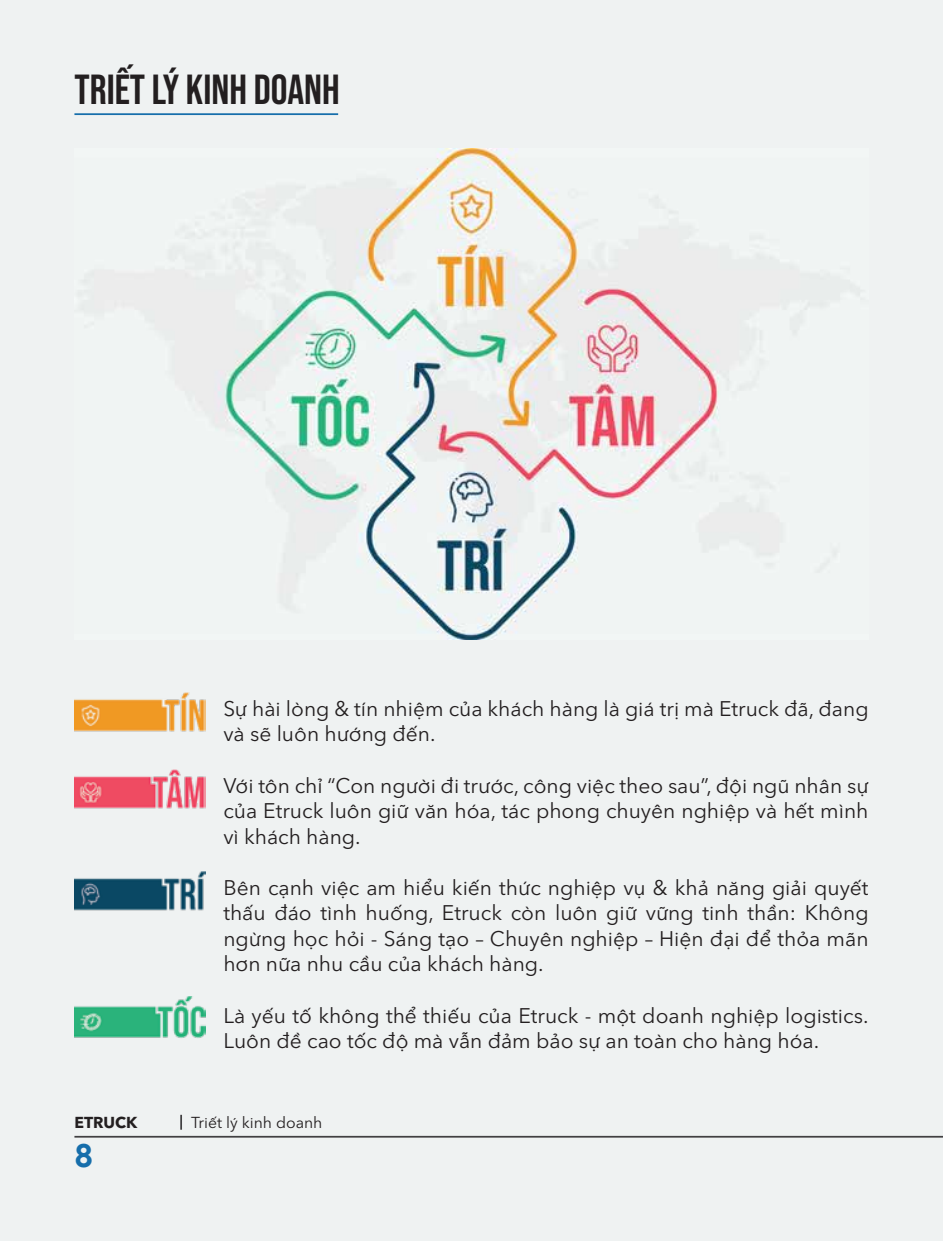
<style>
.page{position:relative;width:943px;height:1241px;background:#fff}
.page>*{position:absolute;margin:0;border:0;box-sizing:border-box;transform-origin:0 0}
.t1{font:42px "SVN Bebas Neue Pro Bold";color:#231f20}
.t2{font:900 31.5px "Google Sans";color:#166eab}
.t3{font:21px/25.2px "SVN Avenir Next";color:#231f20}
.t4{font:15.75px "SVN Avenir Next";color:#231f20}
.t5{font:700 15.75px "SVN Avenir Next";color:#231f20}
</style>
<div class="page">
<div style="left:0;top:0;width:943px;height:1240px;background:#eff2f2"></div>
<img style="left:218px;top:149px;width:592px;height:490px">
<img style="left:74px;top:996px;width:131px;height:42px">
<img style="left:74px;top:871px;width:131px;height:40px">
<img style="left:74px;top:769px;width:131px;height:40px">
<img style="left:74px;top:692px;width:131px;height:40px">
<hr style="left:74px;top:1135px;width:869px;height:2px;background:#414042">
<svg style="left:180px;top:1114px;width:2px;height:15px"></svg>
<hr style="left:74px;top:113px;width:264px;height:2px;background:#166eab">
<h1 class="t1" style="left:74px;top:61px;width:267px">TRIẾT LÝ KINH DOANH</h1>
<p class="t3" style="left:223px;top:695px;width:646px">Sự hài lòng &amp; tín nhiệm của khách hàng là giá trị mà Etruck đã, đang và sẽ luôn hướng đến.</p>
<p class="t3" style="left:223px;top:772px;width:646px;text-align:justify">Với tôn chỉ “Con người đi trước, công việc theo sau”, đội ngũ nhân sự của Etruck luôn giữ văn hóa, tác phong chuyên nghiệp và hết mình vì khách hàng.</p>
<p class="t3" style="left:223px;top:874px;width:646px;text-align:justify">Bên cạnh việc am hiểu kiến thức nghiệp vụ &amp; khả năng giải quyết thấu đáo tình huống, Etruck còn luôn giữ vững tinh thần: Không ngừng học hỏi - Sáng tạo – Chuyên nghiệp – Hiện đại để thỏa mãn hơn nữa nhu cầu của khách hàng.</p>
<p class="t3" style="left:223px;top:1001px;width:646px">Là yếu tố không thể thiếu của Etruck - một doanh nghiệp logistics.<br>Luôn đề cao tốc độ mà vẫn đảm bảo sự an toàn cho hàng hóa.</p>
<p class="t5" style="left:74px;top:1110px;width:64px">ETRUCK</p>
<p class="t4" style="left:191px;top:1111px;width:133px">Triết lý kinh doanh</p>
<h2 class="t2" style="left:74px;top:1132px;width:20px">8</h2>
</div>
